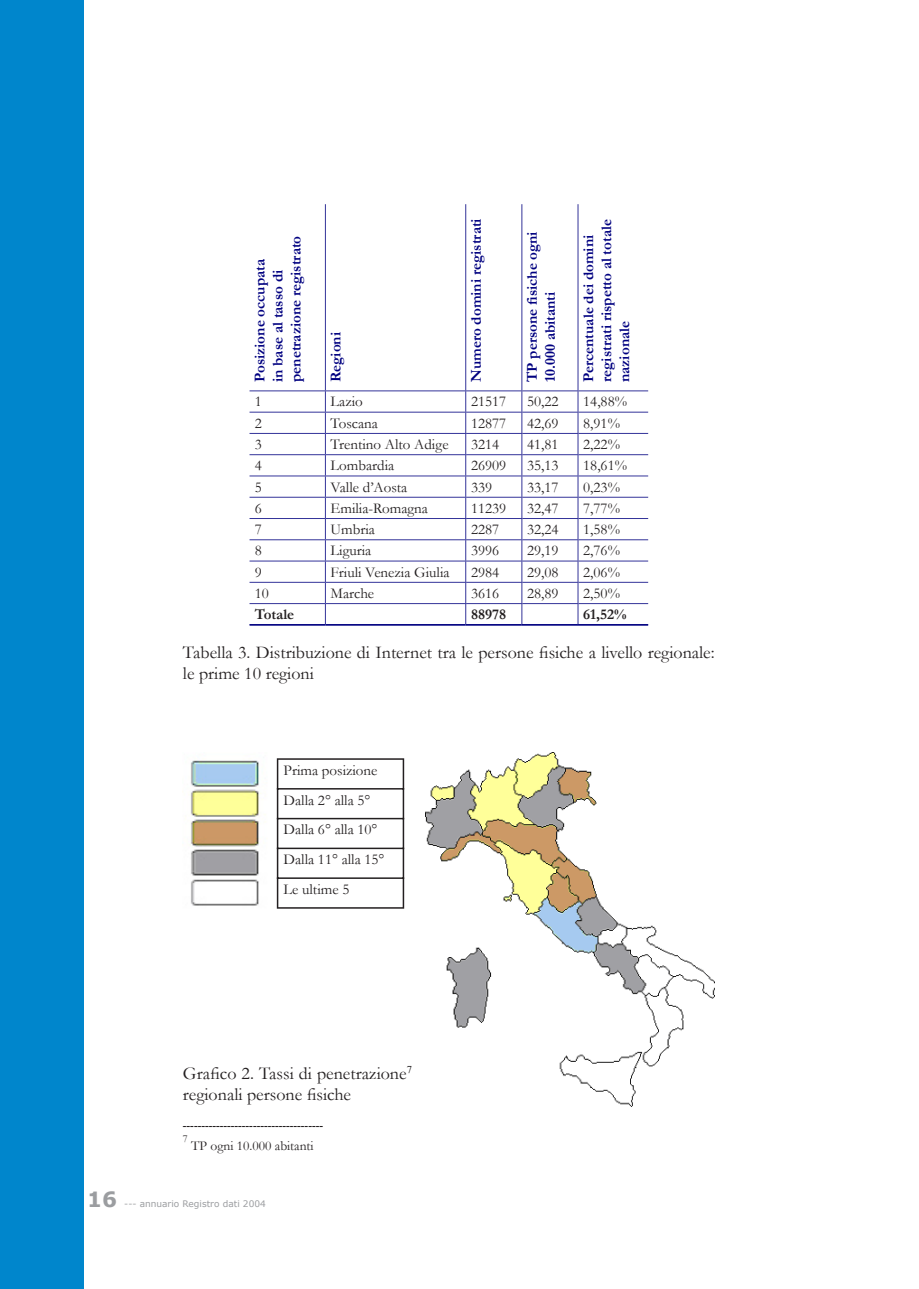
<style>
.page{position:relative;width:919px;height:1289px;background:#fff}
.page>*{position:absolute;margin:0;border:0;box-sizing:border-box;transform-origin:0 0}
.t1{font:700 21px "Verdana";color:#9b9da0}
.t2{font:18px/21.6px "Garamond";color:#231f20}
.t3{font:15px/29.7px "Garamond";color:#231f20}
.t4{font:700 15px/18px "Garamond";color:#000080}
.t5{font:700 15px "Garamond";color:#231f20}
.t6{font:13.5px "Arial Narrow";color:#231f20}
.t7{font:13.5px "Garamond";color:#231f20}
.t8{font:10.5px "Garamond";color:#231f20}
.t9{font:9px "Verdana";color:#9b9da0}
</style>
<div class="page">
<div style="left:0;top:0;width:84px;height:1288px;background:#0086cc"></div>
<hr style="left:325px;top:204px;width:1px;height:186px;background:#339">
<hr style="left:465px;top:204px;width:1px;height:186px;background:#339">
<hr style="left:521px;top:204px;width:1px;height:186px;background:#339">
<hr style="left:577px;top:204px;width:1px;height:186px;background:#339">
<hr style="left:249px;top:390px;width:77px;height:1px;background:#339">
<hr style="left:326px;top:390px;width:140px;height:1px;background:#339">
<hr style="left:466px;top:390px;width:56px;height:1px;background:#339">
<hr style="left:522px;top:390px;width:56px;height:1px;background:#339">
<hr style="left:578px;top:390px;width:70px;height:1px;background:#339">
<hr style="left:249px;top:412px;width:77px;height:1px;background:#339">
<hr style="left:326px;top:412px;width:140px;height:1px;background:#339">
<hr style="left:466px;top:412px;width:56px;height:1px;background:#339">
<hr style="left:522px;top:412px;width:56px;height:1px;background:#339">
<hr style="left:578px;top:412px;width:70px;height:1px;background:#339">
<hr style="left:249px;top:433px;width:77px;height:1px;background:#339">
<hr style="left:326px;top:433px;width:140px;height:1px;background:#339">
<hr style="left:466px;top:433px;width:56px;height:1px;background:#339">
<hr style="left:522px;top:433px;width:56px;height:1px;background:#339">
<hr style="left:578px;top:433px;width:70px;height:1px;background:#339">
<hr style="left:249px;top:454px;width:77px;height:1px;background:#339">
<hr style="left:326px;top:454px;width:140px;height:1px;background:#339">
<hr style="left:466px;top:454px;width:56px;height:1px;background:#339">
<hr style="left:522px;top:454px;width:56px;height:1px;background:#339">
<hr style="left:578px;top:454px;width:70px;height:1px;background:#339">
<hr style="left:249px;top:475px;width:77px;height:1px;background:#339">
<hr style="left:326px;top:475px;width:140px;height:1px;background:#339">
<hr style="left:466px;top:475px;width:56px;height:1px;background:#339">
<hr style="left:522px;top:475px;width:56px;height:1px;background:#339">
<hr style="left:578px;top:475px;width:70px;height:1px;background:#339">
<hr style="left:249px;top:497px;width:77px;height:1px;background:#339">
<hr style="left:326px;top:497px;width:140px;height:1px;background:#339">
<hr style="left:466px;top:497px;width:56px;height:1px;background:#339">
<hr style="left:522px;top:497px;width:56px;height:1px;background:#339">
<hr style="left:578px;top:497px;width:70px;height:1px;background:#339">
<hr style="left:249px;top:518px;width:77px;height:1px;background:#339">
<hr style="left:326px;top:518px;width:140px;height:1px;background:#339">
<hr style="left:466px;top:518px;width:56px;height:1px;background:#339">
<hr style="left:522px;top:518px;width:56px;height:1px;background:#339">
<hr style="left:578px;top:518px;width:70px;height:1px;background:#339">
<hr style="left:249px;top:539px;width:77px;height:1px;background:#339">
<hr style="left:326px;top:539px;width:140px;height:1px;background:#339">
<hr style="left:466px;top:539px;width:56px;height:1px;background:#339">
<hr style="left:522px;top:539px;width:56px;height:1px;background:#339">
<hr style="left:578px;top:539px;width:70px;height:1px;background:#339">
<hr style="left:249px;top:560px;width:77px;height:1px;background:#339">
<hr style="left:326px;top:560px;width:140px;height:1px;background:#339">
<hr style="left:466px;top:560px;width:56px;height:1px;background:#339">
<hr style="left:522px;top:560px;width:56px;height:1px;background:#339">
<hr style="left:578px;top:560px;width:70px;height:1px;background:#339">
<hr style="left:249px;top:582px;width:77px;height:1px;background:#339">
<hr style="left:326px;top:582px;width:140px;height:1px;background:#339">
<hr style="left:466px;top:582px;width:56px;height:1px;background:#339">
<hr style="left:522px;top:582px;width:56px;height:1px;background:#339">
<hr style="left:578px;top:582px;width:70px;height:1px;background:#339">
<hr style="left:249px;top:603px;width:77px;height:1px;background:#339">
<hr style="left:249px;top:624px;width:76px;height:1px;background:#000080">
<hr style="left:249px;top:625px;width:76px;height:1px;background:#000080">
<svg style="left:325px;top:391px;width:1px;height:233px"></svg>
<hr style="left:326px;top:603px;width:140px;height:1px;background:#339">
<hr style="left:325px;top:624px;width:140px;height:1px;background:#000080">
<hr style="left:325px;top:625px;width:140px;height:1px;background:#000080">
<svg style="left:465px;top:391px;width:1px;height:233px"></svg>
<hr style="left:466px;top:603px;width:56px;height:1px;background:#339">
<hr style="left:465px;top:624px;width:57px;height:1px;background:#000080">
<hr style="left:465px;top:625px;width:57px;height:1px;background:#000080">
<svg style="left:521px;top:391px;width:1px;height:233px"></svg>
<hr style="left:522px;top:603px;width:56px;height:1px;background:#339">
<hr style="left:522px;top:624px;width:56px;height:1px;background:#000080">
<hr style="left:522px;top:625px;width:56px;height:1px;background:#000080">
<svg style="left:577px;top:391px;width:1px;height:233px"></svg>
<hr style="left:578px;top:603px;width:70px;height:1px;background:#339">
<hr style="left:578px;top:624px;width:70px;height:1px;background:#000080">
<hr style="left:578px;top:625px;width:70px;height:1px;background:#000080">
<img style="left:425px;top:752px;width:289px;height:354px">
<img style="left:190px;top:760px;width:71px;height:146px">
<hr style="left:277px;top:758px;width:127px;height:1px;background:#231f20">
<hr style="left:402px;top:759px;width:2px;height:29px;background:#231f20">
<hr style="left:277px;top:788px;width:127px;height:1px;background:#231f20">
<hr style="left:402px;top:789px;width:2px;height:28px;background:#231f20">
<hr style="left:277px;top:817px;width:127px;height:2px;background:#231f20">
<hr style="left:402px;top:819px;width:2px;height:28px;background:#231f20">
<hr style="left:277px;top:847px;width:127px;height:2px;background:#231f20">
<hr style="left:402px;top:849px;width:2px;height:28px;background:#231f20">
<hr style="left:277px;top:877px;width:127px;height:1px;background:#231f20">
<svg style="left:277px;top:759px;width:1px;height:148px"></svg>
<hr style="left:402px;top:878px;width:2px;height:29px;background:#231f20">
<hr style="left:277px;top:907px;width:127px;height:1px;background:#231f20">
<p class="t4" style="left:251px;top:382px;width:148px;rotate:-90deg">Posizione occupata<br>in base al tasso di penetrazione registrato</p>
<p class="t4" style="left:327px;top:382px;width:52px;rotate:-90deg">Regioni</p>
<p class="t4" style="left:467px;top:382px;width:165px;rotate:-90deg">Numero domini registrati</p>
<p class="t4" style="left:523px;top:382px;width:152px;rotate:-90deg">TP persone fisiche ogni<br>10.000 abitanti</p>
<p class="t4" style="left:579px;top:382px;width:164px;rotate:-90deg">Percentuale dei domini registrati rispetto al totale nazionale</p>
<p class="t3" style="left:255px;top:386px;width:9px">1</p>
<p class="t3" style="left:330px;top:386px;width:34px">Lazio</p>
<p class="t3" style="left:471px;top:386px;width:37px">21517</p>
<p class="t3" style="left:527px;top:386px;width:33px">50,22</p>
<p class="t3" style="left:583px;top:386px;width:45px">14,88%</p>
<p class="t3" style="left:255px;top:408px;width:9px">2</p>
<p class="t3" style="left:330px;top:408px;width:49px">Toscana</p>
<p class="t3" style="left:471px;top:408px;width:37px">12877</p>
<p class="t3" style="left:527px;top:408px;width:33px">42,69</p>
<p class="t3" style="left:583px;top:408px;width:38px">8,91%</p>
<p class="t3" style="left:255px;top:429px;width:9px">3</p>
<p class="t3" style="left:330px;top:429px;width:119px">Trentino Alto Adige</p>
<p class="t3" style="left:471px;top:429px;width:30px">3214</p>
<p class="t3" style="left:527px;top:429px;width:33px">41,81</p>
<p class="t3" style="left:583px;top:429px;width:38px">2,22%</p>
<p class="t3" style="left:255px;top:450px;width:9px">4</p>
<p class="t3" style="left:330px;top:450px;width:65px">Lombardia</p>
<p class="t3" style="left:471px;top:450px;width:37px">26909</p>
<p class="t3" style="left:527px;top:450px;width:33px">35,13</p>
<p class="t3" style="left:583px;top:450px;width:45px">18,61%</p>
<p class="t3" style="left:255px;top:471px;width:9px">5</p>
<p class="t3" style="left:330px;top:471px;width:78px">Valle d’Aosta</p>
<p class="t3" style="left:471px;top:471px;width:23px">339</p>
<p class="t3" style="left:527px;top:471px;width:33px">33,17</p>
<p class="t3" style="left:583px;top:471px;width:38px">0,23%</p>
<p class="t3" style="left:255px;top:493px;width:9px">6</p>
<p class="t3" style="left:330px;top:493px;width:99px">Emilia-Romagna</p>
<p class="t3" style="left:471px;top:493px;width:37px">11239</p>
<p class="t3" style="left:527px;top:493px;width:33px">32,47</p>
<p class="t3" style="left:583px;top:493px;width:38px">7,77%</p>
<p class="t3" style="left:255px;top:514px;width:9px">7</p>
<p class="t3" style="left:330px;top:514px;width:46px">Umbria</p>
<p class="t3" style="left:471px;top:514px;width:30px">2287</p>
<p class="t3" style="left:527px;top:514px;width:33px">32,24</p>
<p class="t3" style="left:583px;top:514px;width:38px">1,58%</p>
<p class="t3" style="left:255px;top:535px;width:9px">8</p>
<p class="t3" style="left:330px;top:535px;width:42px">Liguria</p>
<p class="t3" style="left:471px;top:535px;width:30px">3996</p>
<p class="t3" style="left:527px;top:535px;width:33px">29,19</p>
<p class="t3" style="left:583px;top:535px;width:38px">2,76%</p>
<p class="t3" style="left:255px;top:556px;width:9px">9</p>
<p class="t3" style="left:330px;top:556px;width:120px">Friuli Venezia Giulia</p>
<p class="t3" style="left:471px;top:556px;width:30px">2984</p>
<p class="t3" style="left:527px;top:556px;width:33px">29,08</p>
<p class="t3" style="left:583px;top:556px;width:38px">2,06%</p>
<p class="t3" style="left:255px;top:578px;width:16px">10</p>
<p class="t3" style="left:330px;top:578px;width:45px">Marche</p>
<p class="t3" style="left:471px;top:578px;width:30px">3616</p>
<p class="t3" style="left:527px;top:578px;width:33px">28,89</p>
<p class="t3" style="left:583px;top:578px;width:38px">2,50%</p>
<p class="t5" style="left:255px;top:604px;width:41px">Totale</p>
<p class="t5" style="left:471px;top:604px;width:37px">88978</p>
<p class="t5" style="left:583px;top:604px;width:45px">61,52%</p>
<p class="t2" style="left:183px;top:641px;width:533px">Tabella 3. Distribuzione di Internet tra le persone fisiche a livello regionale: le prime 10 regioni</p>
<p class="t3" style="left:283px;top:755px;width:102px">Prima posizione<br>Dalla 2° alla 5°<br>Dalla 6° alla 10°<br>Dalla 11° alla 15°<br>Le ultime 5</p>
<p class="t2" style="left:183px;top:1061px;width:230px">Grafico 2. Tassi di penetrazione<sup>7 </sup>regionali persone fisiche</p>
<p class="t6" style="left:183px;top:1115px;width:142px">--------------------------------------</p>
<p class="t8" style="left:183px;top:1131px;width:6px">7</p>
<p class="t7" style="left:191px;top:1136px;width:124px">TP ogni 10.000 abitanti</p>
<h1 class="t1" style="left:87px;top:1186px;width:31px">16</h1>
<p class="t9" style="left:124px;top:1198px;width:143px">--- annuario Registro dati 2004</p>
</div>
